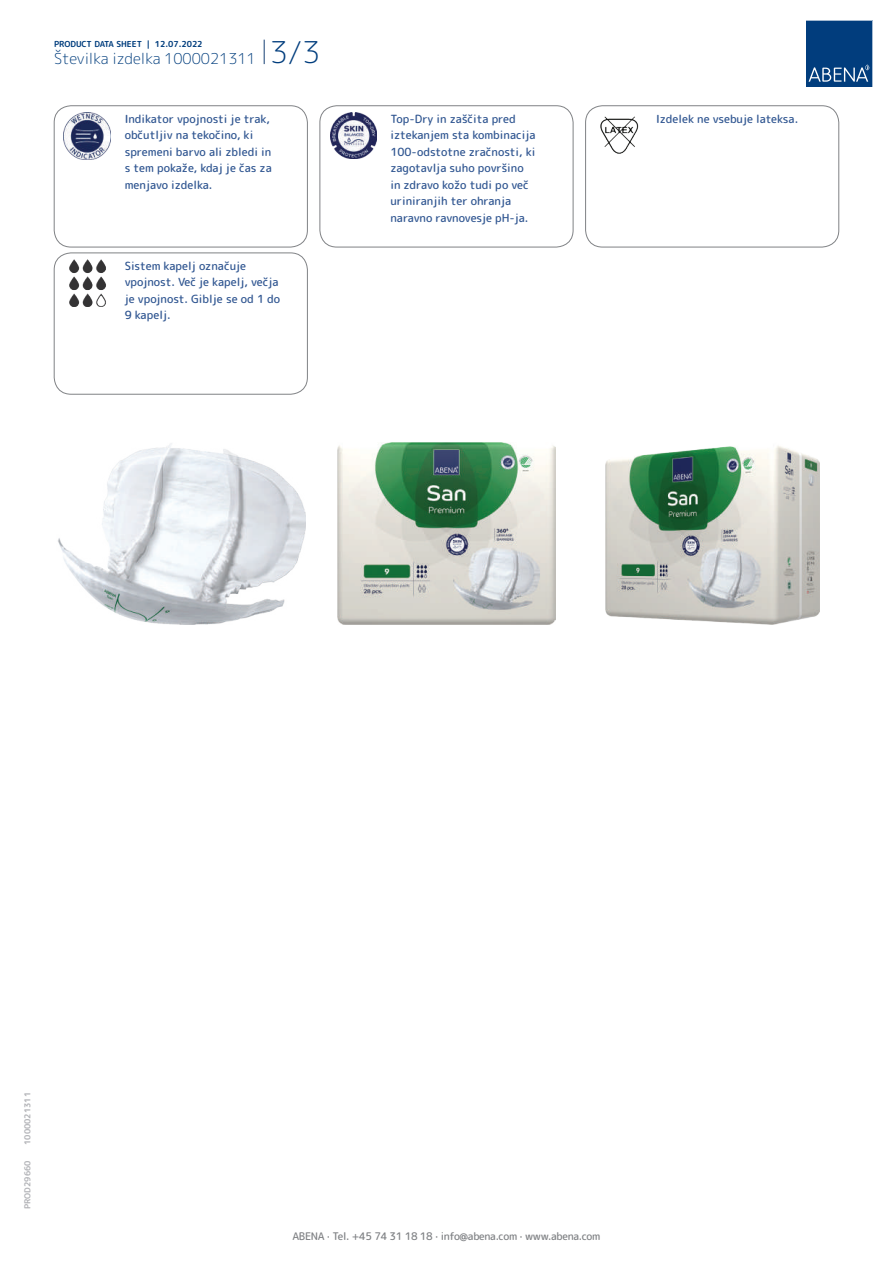
<style>
.page{position:relative;width:893px;height:1263px;background:#fff}
.page>*{position:absolute;margin:0;border:0;box-sizing:border-box;transform-origin:0 0}
.t1{font:300 15px "Rounded Mplus 1 c";color:#013d7d}
.t2{font:500 11.25px/16.5px "Rounded Mplus 1 c";color:#305691}
.t3{font:500 10.5px "Rounded Mplus 1 c";letter-spacing:-.03em;color:#808285}
.t4{font:700 8.25px "Rounded Mplus 1 c";color:#013d7d}
.t5{font:700 8.25px "Rounded Mplus 1 c";color:#b2b3b7}
.s1{font-size:30px}
</style>
<div class="page">
<svg style="left:264px;top:40px;width:1px;height:24px"></svg>
<svg style="left:806px;top:20px;width:67px;height:67px;background:#144b86"></svg>
<img style="left:64px;top:112px;width:47px;height:47px">
<div style="left:54px;top:106px;width:254px;height:141px;border:1px solid #808285;border-radius:17px"></div>
<img style="left:330px;top:113px;width:46px;height:46px">
<div style="left:320px;top:106px;width:253px;height:141px;border:1px solid #808285;border-radius:17px"></div>
<img style="left:600px;top:116px;width:39px;height:38px">
<div style="left:585px;top:106px;width:254px;height:141px;border:1px solid #808285;border-radius:17px"></div>
<img style="left:69px;top:260px;width:37px;height:46px">
<div style="left:54px;top:253px;width:254px;height:141px;border:1px solid #808285;border-radius:17px"></div>
<img style="left:58px;top:443px;width:247px;height:182px">
<img style="left:338px;top:442px;width:217px;height:183px">
<img style="left:606px;top:446px;width:213px;height:179px">
<p class="t4" style="left:54px;top:38px;width:150px">PRODUCT DATA SHEET | 12.07.2022</p>
<h1 class="t1" style="left:54px;top:48px;width:268px">Številka izdelka 1000021311 <span class="s1">3/3</span></h1>
<p class="t2" style="left:125px;top:110px;width:149px">Indikator vpojnosti je trak, občutljiv na tekočino, ki spremeni barvo ali zbledi in s tem pokaže, kdaj je čas za menjavo izdelka.</p>
<p class="t2" style="left:390px;top:110px;width:147px">Top-Dry in zaščita pred iztekanjem sta kombinacija<br>100-odstotne zračnosti, ki zagotavlja suho površino in zdravo kožo tudi po več uriniranjih ter ohranja naravno ravnovesje pH-ja.</p>
<p class="t2" style="left:656px;top:110px;width:144px">Izdelek ne vsebuje lateksa.</p>
<p class="t2" style="left:125px;top:257px;width:157px">Sistem kapelj označuje vpojnost. Več je kapelj, večja je vpojnost. Giblje se od 1 do<br>9 kapelj.</p>
<p class="t5" style="left:22px;top:1145px;width:54px;rotate:-90deg">1000021311</p>
<p class="t5" style="left:22px;top:1209px;width:50px;rotate:-90deg">PROD29660</p>
<p class="t3" style="left:292px;top:1229px;width:309px">ABENA · Tel. +45 74 31 18 18 · info@abena.com · www.abena.com</p>
</div>
